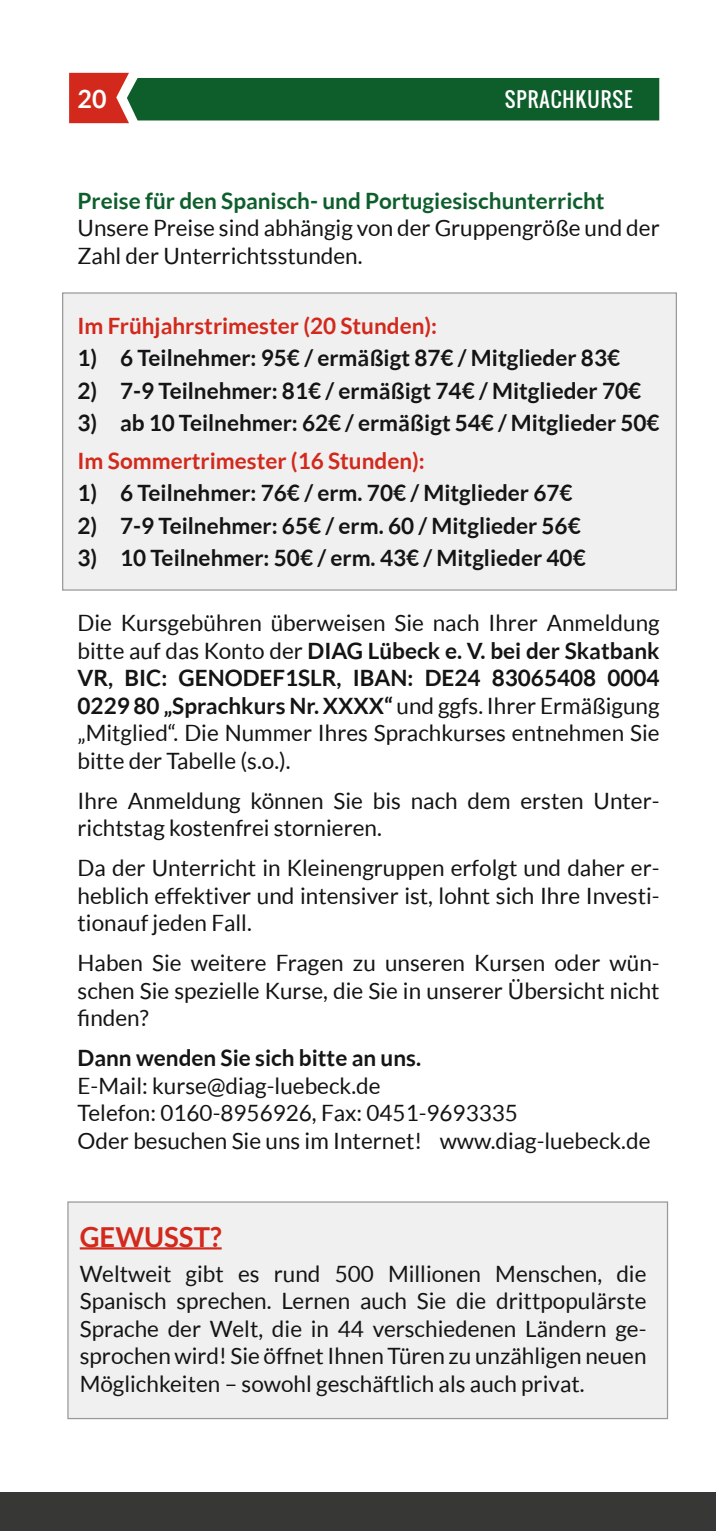
<style>
.page{position:relative;width:716px;height:1531px;background:#fff}
.page>*{position:absolute;margin:0;border:0;box-sizing:border-box;transform-origin:0 0}
.t1{font:700 27.5px "Lato";color:#d2291c}
.t2{font:700 25px "Lato";color:#fff}
.t3{font:22.5px/27.5px "Lato";color:#131413;text-align:justify}
.t4{font:700 22.5px "Lato";color:#131413}
.t5{font:700 22.5px "Lato";color:#d2291c}
.t6{font:700 22.5px "Lato";color:#0e5e2c}
.t7{font:20px "Oswald";letter-spacing:.05em;color:#fff}
.s1{font-weight:700}
</style>
<div class="page">
<div style="left:0;top:1492px;width:716px;height:39px;background:#373736"></div>
<svg style="left:69px;top:73px;width:590px;height:50px"></svg>
<div style="left:67px;top:1201px;width:601px;height:218px;background:#f0f0f0;border:1px solid #999"></div>
<div style="left:62px;top:292px;width:615px;height:299px;background:#f0f0f0;border:1px solid #999"></div>
<hr style="left:80px;top:1247px;width:142px;height:2px;background:#d2291c">
<p class="t2" style="left:78px;top:84px;width:31px">20</p>
<p class="t7" style="left:505px;top:84px;width:129px">SPRACHKURSE</p>
<p class="t6" style="left:78px;top:187px;width:528px">Preise für den Spanisch- und Portugiesischunterricht</p>
<p class="t3" style="left:78px;top:214px;width:583px">Unsere Preise sind abhängig von der Gruppengröße und der<br>Zahl der Unterrichtsstunden.</p>
<p class="t5" style="left:78px;top:312px;width:361px">Im Frühjahrstrimester (20 Stunden):</p>
<p class="t4" style="left:78px;top:345px;width:544px">1) 6 Teilnehmer: 95€ / ermäßigt 87€ / Mitglieder 83€</p>
<p class="t4" style="left:78px;top:377px;width:565px">2) 7-9 Teilnehmer: 81€ / ermäßigt 74€ / Mitglieder 70€</p>
<p class="t4" style="left:78px;top:410px;width:583px">3) ab 10 Teilnehmer: 62€ / ermäßigt 54€ / Mitglieder 50€</p>
<p class="t5" style="left:78px;top:447px;width:349px">Im Sommertrimester (16 Stunden):</p>
<p class="t4" style="left:78px;top:480px;width:496px">1) 6 Teilnehmer: 76€ / erm. 70€ / Mitglieder 67€</p>
<p class="t4" style="left:78px;top:512px;width:505px">2) 7-9 Teilnehmer: 65€ / erm. 60 / Mitglieder 56€</p>
<p class="t4" style="left:78px;top:545px;width:509px">3) 10 Teilnehmer: 50€ / erm. 43€ / Mitglieder 40€</p>
<p class="t3" style="left:78px;top:609px;width:583px">Die Kursgebühren überweisen Sie nach Ihrer Anmeldung bitte auf das Konto der <span class="s1">DIAG Lübeck e. V. bei der Skatbank VR, BIC: GENODEF1SLR, IBAN: DE24 83065408 0004<br>0229 80 „Sprachkurs Nr. XXXX“</span> und ggfs. Ihrer Ermäßigung „Mitglied“. Die Nummer Ihres Sprachkurses entnehmen Sie bitte der Tabelle (s.o.).</p>
<p class="t3" style="left:78px;top:786px;width:583px">Ihre Anmeldung können Sie bis nach dem ersten Unter&shy;richtstag kostenfrei stornieren.</p>
<p class="t3" style="left:78px;top:854px;width:583px">Da der Unterricht in Kleinengruppen erfolgt und daher er&shy;heblich effektiver und intensiver ist, lohnt sich Ihre Investi&shy;tionauf jeden Fall.</p>
<p class="t3" style="left:78px;top:949px;width:583px">Haben Sie weitere Fragen zu unseren Kursen oder wün&shy;schen Sie spezielle Kurse, die Sie in unserer Übersicht nicht finden?</p>
<p class="t4" style="left:78px;top:1045px;width:345px">Dann wenden Sie sich bitte an uns.</p>
<p class="t3" style="left:78px;top:1071px;width:574px;text-align:left">E-Mail: kurse@diag-luebeck.de<br>Telefon: 0160-8956926, Fax: 0451-9693335<br>Oder besuchen Sie uns im Internet! www.diag-luebeck.de</p>
<p class="t1" style="left:80px;top:1221px;width:143px">GEWUSST?</p>
<p class="t3" style="left:80px;top:1259px;width:568px">Weltweit gibt es rund 500 Millionen Menschen, die Spanisch sprechen. Lernen auch Sie die drittpopulärste Sprache der Welt, die in 44 verschiedenen Ländern ge&shy;sprochen wird! Sie öffnet Ihnen Türen zu unzähligen neuen Möglichkeiten – sowohl geschäftlich als auch privat.</p>
</div>
